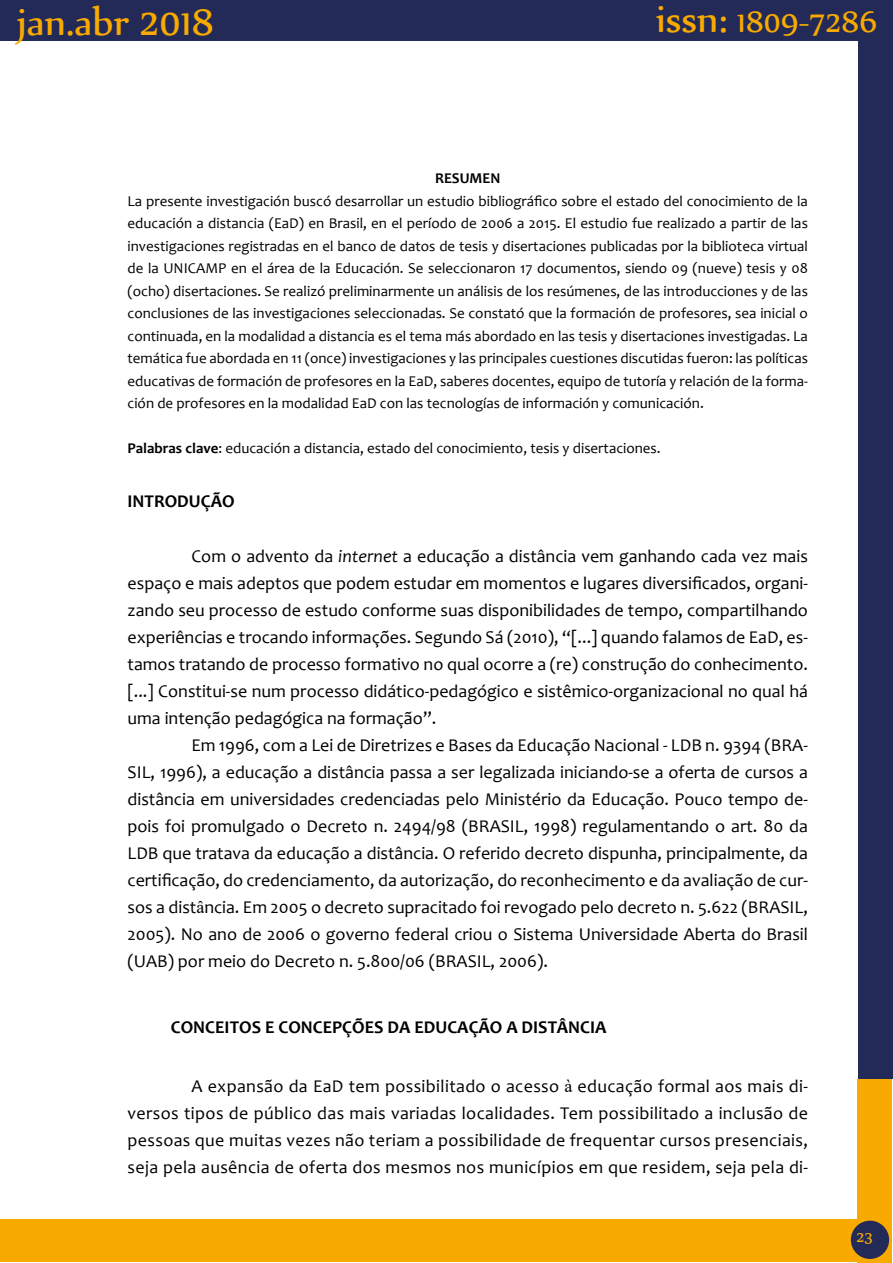
<style>
.page{position:relative;width:893px;height:1263px;background:#fff}
.page>*{position:absolute;margin:0;border:0;box-sizing:border-box;transform-origin:0 0}
.t1{font:45px "Nyala";color:#f8aa00}
.t2{font:36px "Nyala";color:#f8aa00}
.t3{font:18px/27px "Candara";color:#000;text-align:justify}
.t4{font:700 18px "Candara";color:#000}
.t5{font:18px "Nyala";color:#f8aa00}
.t6{font:15px/22.5px "Candara";color:#000;text-align:justify}
.t7{font:700 15px "Candara";color:#000}
.s1{font-size:45px}
.s2{font-weight:700}
.s3{font-style:italic}
.s4{font-family:"Times New Roman"}
</style>
<div class="page">
<div style="left:858px;top:0;width:34px;height:1079px;background:#232a57"></div>
<div style="left:0;top:0;width:890px;height:41px;background:#232a57"></div>
<div style="left:857px;top:1079px;width:34px;height:184px;background:#f8aa00"></div>
<div style="left:0;top:1219px;width:860px;height:43px;background:#f8aa00"></div>
<div style="left:851px;top:1221px;width:38px;height:38px;background:#232a57;border-radius:50%"></div>
<h1 class="t1" style="left:17px;top:-6px;width:199px">jan.abr 2018</h1>
<h2 class="t2" style="left:656px;top:0;width:223px"><span class="s1">issn:</span> 1809-7286</h2>
<p class="t7" style="left:435px;top:169px;width:67px">RESUMEN</p>
<p class="t6" style="left:128px;top:190px;width:682px">La presente investigación buscó desarrollar un estudio bibliográfico sobre el estado del conocimiento de la educación a distancia (EaD) en Brasil, en el período de 2006 a 2015. El estudio fue realizado a partir de las investigaciones registradas en el banco de datos de tesis y disertaciones publicadas por la biblioteca virtual de la UNICAMP en el área de la Educación. Se seleccionaron 17 documentos, siendo 09 (nueve) tesis y 08 (ocho) disertaciones. Se realizó preliminarmente un análisis de los resúmenes, de las introducciones y de las conclusiones de las investigaciones seleccionadas. Se constató que la formación de profesores, sea inicial o continuada, en la modalidad a distancia es el tema más abordado en las tesis y disertaciones investigadas. La temática fue abordada en 11 (once) investigaciones y las principales cuestiones discutidas fueron: las políticas educativas de formación de profesores en la EaD, saberes docentes, equipo de tutoría y relación de la forma&shy;ción de profesores en la modalidad EaD con las tecnologías de información y comunicación.</p>
<p class="t6" style="left:128px;top:437px;width:535px"><span class="s2">Palabras clave</span>: educación a distancia, estado del conocimiento, tesis y disertaciones.</p>
<p class="t4" style="left:128px;top:490px;width:109px">INTRODUÇÃO</p>
<p class="t3" style="left:128px;top:542px;width:682px;text-indent:64px">Com o advento da <span class="s3">internet</span> a educação a distância vem ganhando cada vez mais espaço e mais adeptos que podem estudar em momentos e lugares diversificados, organi&shy;zando seu processo de estudo conforme suas disponibilidades de tempo, compartilhando experiências e trocando informações. Segundo Sá (2010), “[...] quando falamos de EaD, es&shy;tamos tratando de processo formativo no qual ocorre a (re) construção do conhecimento. [...] Constitui-se num processo didático-pedagógico e sistêmico-organizacional no qual há uma intenção pedagógica na formação”.</p>
<p class="t3" style="left:128px;top:731px;width:682px;text-indent:64px">Em 1996, com a Lei de Diretrizes e Bases da Educação Nacional - LDB n. 9394 (BRA-SIL, 1996), a educação a distância passa a ser legalizada iniciando-se a oferta de cursos a distância em universidades credenciadas pelo Ministério da Educação. Pouco tempo de&shy;pois foi promulgado o Decreto n. 2494/98 (BRASIL, 1998) regulamentando o art. 80 da LDB que tratava da educação a distância. O referido decreto dispunha, principalmente, da certificação, do credenciamento, da autorização, do reconhecimento e da avaliação de cur&shy;sos a dist<span class="s4">â</span>ncia. Em 2005 o decreto supracitado foi revogado pelo decreto n. 5.622 (BRASIL, 2005). No ano de 2006 o governo federal criou o Sistema Universidade Aberta do Brasil (UAB) por meio do Decreto n. 5.800/06 (BRASIL, 2006).</p>
<p class="t4" style="left:171px;top:1016px;width:437px">CONCEITOS E CONCEPÇÕES DA EDUCAÇÃO A DISTÂNCIA</p>
<p class="t3" style="left:128px;top:1072px;width:682px;text-indent:64px">A expansão da EaD tem possibilitado o acesso <span class="s4">à</span> educação formal aos mais di&shy;versos tipos de público das mais variadas localidades. Tem possibilitado a inclusão de pessoas que muitas vezes não teriam a possibilidade de frequentar cursos presenciais, seja pela ausência de oferta dos mesmos nos municípios em que residem, seja pela di-</p>
<p class="t5" style="left:856px;top:1226px;width:18px">23</p>
</div>
